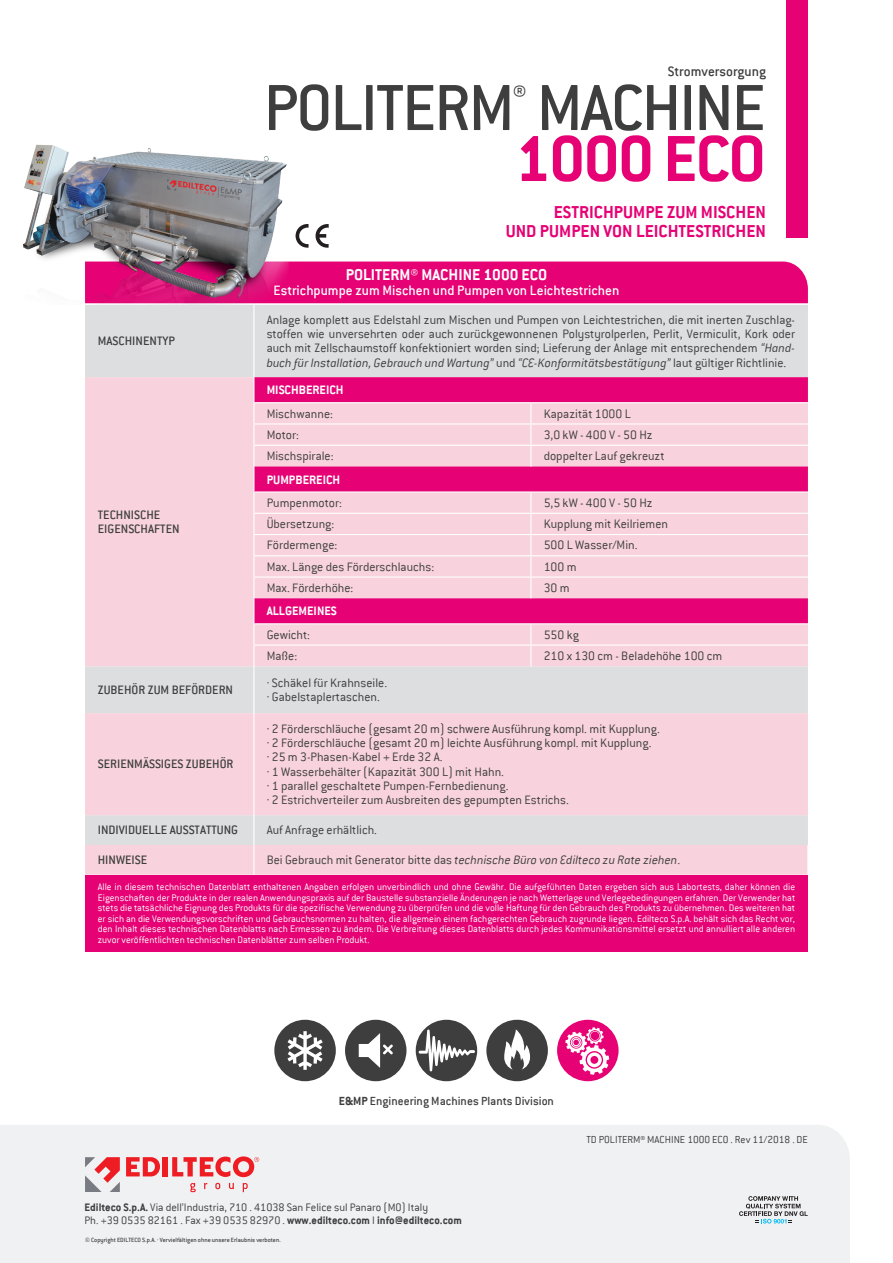
<style>
.page{position:relative;width:893px;height:1263px;background:#fff}
.page>*{position:absolute;margin:0;border:0;box-sizing:border-box;transform-origin:0 0}
.t1{font:500 71.4px "Conduit ITC";letter-spacing:-.03em;color:#3e3e3f}
.t2{font:700 71.4px "Conduit ITC";letter-spacing:-.025em;color:#e60275}
.t3{font:700 31.35px "Conduit ITC";color:#3e3e3f}
.t4{font:700 19.05px/19px "Conduit ITC";color:#e60275;text-align:right}
.t5{font:700 17.25px "Conduit ITC";color:#fff}
.t6{font:500 15px "Conduit ITC";color:#fff}
.t7{font:500 15px "Conduit ITC";color:#3e3e3f}
.t8{font:300 13.5px/14.2px "Conduit ITC";color:#3e3e3f}
.t9{font:500 13.5px/14.2px "Conduit ITC";color:#3e3e3f}
.t10{font:italic 300 13.5px "Conduit ITC";color:#3e3e3f}
.t11{font:700 13.5px "Conduit ITC";color:#fff}
.t12{font:500 13.05px "Conduit ITC";color:#3e3e3f}
.t13{font:300 12px/12.8px "Conduit ITC";color:#3e3e3f}
.t14{font:300 11.25px "Conduit ITC";color:#3e3e3f}
.t15{font:300 10.5px/10.5px "Conduit ITC";color:#fff;text-align:justify}
.t16{font:500 6.75px "Conduit ITC";color:#3e3e3f}
.s1{font-style:italic}
.s2{font-style:normal}
.s3{font-weight:700}
</style>
<div class="page">
<div style="left:787px;top:0;width:21px;height:237px;background:#e60275"></div>
<div style="left:274px;top:1020px;width:62px;height:61px;background:#3e3e3f;border-radius:50%"></div>
<svg style="left:287px;top:1031px;width:36px;height:39px"></svg>
<div style="left:486px;top:1020px;width:62px;height:61px;background:#3e3e3f;border-radius:50%"></div>
<svg style="left:504px;top:1029px;width:26px;height:40px"></svg>
<div style="left:345px;top:1020px;width:61px;height:61px;background:#3e3e3f;border-radius:50%"></div>
<svg style="left:359px;top:1033px;width:34px;height:35px"></svg>
<div style="left:557px;top:1020px;width:62px;height:61px;background:#e60275;border-radius:50%"></div>
<svg style="left:565px;top:1027px;width:44px;height:48px"></svg>
<div style="left:416px;top:1020px;width:61px;height:61px;background:#3e3e3f;border-radius:50%"></div>
<svg style="left:419px;top:1029px;width:56px;height:42px"></svg>
<div style="left:0;top:1125px;width:850px;height:138px;background:#f0f1f2"></div>
<svg style="left:85px;top:1157px;width:35px;height:35px"></svg>
<svg style="left:126px;top:1157px;width:34px;height:19px"></svg>
<div style="left:163px;top:1157px;width:5px;height:19px;background:#ee1d23"></div>
<svg style="left:190px;top:1183px;width:58px;height:9px"></svg>
<svg style="left:172px;top:1156px;width:87px;height:21px"></svg>
<svg style="left:739px;top:1196px;width:69px;height:27px"></svg>
<div style="left:313px;top:261px;width:495px;height:42px;background:#e60275"></div>
<img style="left:23px;top:144px;width:290px;height:161px">
<svg style="left:316px;top:224px;width:13px;height:24px"></svg>
<svg style="left:296px;top:224px;width:13px;height:24px"></svg>
<div style="left:85px;top:305px;width:723px;height:72px;background:#dddee0"></div>
<svg style="left:85px;top:377px;width:723px;height:498px;background:#f1d5dd"></svg>
<svg style="left:254px;top:377px;width:554px;height:246px;background:#f291bc"></svg>
<div style="left:85px;top:875px;width:723px;height:76px;background:#e60275"></div>
<hr style="left:253px;top:305px;width:1px;height:72px;background:#fff">
<hr style="left:253px;top:666px;width:1px;height:47px;background:#fff">
<hr style="left:253px;top:713px;width:1px;height:102px;background:#fff">
<hr style="left:253px;top:815px;width:1px;height:30px;background:#fff">
<hr style="left:253px;top:845px;width:1px;height:30px;background:#fff">
<hr style="left:807px;top:845px;width:1px;height:30px;background:#fff">
<hr style="left:253px;top:402px;width:278px;height:1px;background:#fff">
<hr style="left:531px;top:402px;width:277px;height:1px;background:#fff">
<hr style="left:253px;top:423px;width:278px;height:1px;background:#fff">
<hr style="left:531px;top:423px;width:277px;height:1px;background:#fff">
<hr style="left:253px;top:445px;width:278px;height:1px;background:#fff">
<hr style="left:531px;top:445px;width:277px;height:1px;background:#fff">
<svg style="left:530px;top:403px;width:1px;height:63px"></svg>
<hr style="left:253px;top:623px;width:278px;height:1px;background:#fff">
<hr style="left:531px;top:623px;width:277px;height:1px;background:#fff">
<hr style="left:253px;top:644px;width:278px;height:2px;background:#fff">
<hr style="left:531px;top:644px;width:277px;height:2px;background:#fff">
<svg style="left:530px;top:624px;width:1px;height:42px"></svg>
<hr style="left:253px;top:513px;width:278px;height:1px;background:#fff">
<hr style="left:531px;top:513px;width:277px;height:1px;background:#fff">
<hr style="left:253px;top:534px;width:278px;height:1px;background:#fff">
<hr style="left:531px;top:534px;width:277px;height:1px;background:#fff">
<hr style="left:253px;top:555px;width:278px;height:1px;background:#fff">
<hr style="left:531px;top:555px;width:277px;height:1px;background:#fff">
<hr style="left:253px;top:576px;width:278px;height:2px;background:#fff">
<hr style="left:531px;top:576px;width:277px;height:2px;background:#fff">
<svg style="left:530px;top:493px;width:1px;height:105px"></svg>
<svg style="left:253px;top:377px;width:1px;height:289px"></svg>
<hr style="left:253px;top:491px;width:278px;height:2px;background:#fff">
<hr style="left:531px;top:491px;width:277px;height:2px;background:#fff">
<p class="t7" style="left:668px;top:63px;width:99px">Stromversorgung</p>
<h1 class="t1" style="left:264px;top:68px;width:504px">POLITERM MACHINE</h1>
<h2 class="t3" style="left:513px;top:77px;width:16px">®</h2>
<h1 class="t2" style="left:515px;top:117px;width:253px">1000 ECO</h1>
<p class="t9" style="left:98px;top:334px;width:79px">MASCHINENTYP</p>
<p class="t9" style="left:98px;top:507px;width:83px">TECHNISCHE<br>EIGENSCHAFTEN</p>
<h3 class="t4" style="left:506px;top:202px;width:262px">ESTRICHPUMPE ZUM MISCHEN<br>UND PUMPEN VON LEICHTESTRICHEN</h3>
<p class="t5" style="left:346px;top:265px;width:203px">POLITERM® MACHINE 1000 ECO</p>
<p class="t6" style="left:274px;top:282px;width:347px">Estrichpumpe zum Mischen und Pumpen von Leichtestrichen</p>
<p class="t8" style="left:267px;top:313px;width:530px;text-align:justify">Anlage komplett aus Edelstahl zum Mischen und Pumpen von Leichtestrichen, die mit inerten Zuschlag&shy;stoffen wie unversehrten oder auch zurückgewonnenen Polystyrolperlen, Perlit, Vermiculit, Kork oder auch mit Zellschaumstoff konfektioniert worden sind; Lieferung der Anlage mit entsprechendem <span class="s1">“Hand&shy;buch für Installation, Gebrauch und Wartung”</span> und <span class="s1">“CE-Konformitätsbestätigung”</span> laut gültiger Richtlinie.</p>
<p class="t11" style="left:267px;top:382px;width:78px">MISCHBEREICH</p>
<p class="t8" style="left:267px;top:406px;width:68px">Mischwanne:</p>
<p class="t8" style="left:544px;top:406px;width:89px">Kapazität 1000 L</p>
<p class="t8" style="left:267px;top:427px;width:34px">Motor:</p>
<p class="t8" style="left:544px;top:427px;width:110px">3,0 kW - 400 V - 50 Hz</p>
<p class="t8" style="left:267px;top:449px;width:68px">Mischspirale:</p>
<p class="t8" style="left:544px;top:449px;width:122px">doppelter Lauf gekreuzt</p>
<p class="t11" style="left:267px;top:471px;width:75px">PUMPBEREICH</p>
<p class="t8" style="left:267px;top:496px;width:77px">Pumpenmotor:</p>
<p class="t8" style="left:544px;top:496px;width:110px">5,5 kW - 400 V - 50 Hz</p>
<p class="t8" style="left:267px;top:517px;width:69px">Übersetzung:</p>
<p class="t8" style="left:544px;top:517px;width:126px">Kupplung mit Keilriemen</p>
<p class="t8" style="left:267px;top:538px;width:72px">Fördermenge:</p>
<p class="t8" style="left:544px;top:538px;width:95px">500 L Wasser/Min.</p>
<p class="t8" style="left:267px;top:559px;width:169px">Max. Länge des Förderschlauchs:</p>
<p class="t8" style="left:544px;top:559px;width:34px">100 m</p>
<p class="t8" style="left:267px;top:581px;width:88px">Max. Förderhöhe:</p>
<p class="t8" style="left:544px;top:581px;width:27px">30 m</p>
<p class="t11" style="left:267px;top:603px;width:72px">ALLGEMEINES</p>
<p class="t8" style="left:267px;top:627px;width:45px">Gewicht:</p>
<p class="t8" style="left:544px;top:627px;width:37px">550 kg</p>
<p class="t8" style="left:267px;top:649px;width:32px">Maße:</p>
<p class="t8" style="left:544px;top:649px;width:180px">210 x 130 cm - Beladehöhe 100 cm</p>
<p class="t9" style="left:98px;top:683px;width:137px">ZUBEHÖR ZUM BEFÖRDERN</p>
<p class="t8" style="left:267px;top:676px;width:122px">· Schäkel für Krahnseile. · Gabelstaplertaschen.</p>
<p class="t9" style="left:98px;top:757px;width:137px">SERIENMÄSSIGES ZUBEHÖR</p>
<p class="t8" style="left:267px;top:721px;width:395px">· 2 Förderschläuche (gesamt 20 m) schwere Ausführung kompl. mit Kupplung. · 2 Förderschläuche (gesamt 20 m) leichte Ausführung kompl. mit Kupplung.<br>· 25 m 3-Phasen-Kabel + Erde 32 A.<br>· 1 Wasserbehälter (Kapazität 300 L) mit Hahn.<br>· 1 parallel geschaltete Pumpen-Fernbedienung.<br>· 2 Estrichverteiler zum Ausbreiten des gepumpten Estrichs.</p>
<p class="t9" style="left:98px;top:823px;width:142px">INDIVIDUELLE AUSSTATTUNG</p>
<p class="t8" style="left:267px;top:823px;width:112px">Auf Anfrage erhältlich.</p>
<p class="t9" style="left:98px;top:853px;width:51px">HINWEISE</p>
<p class="t10" style="left:267px;top:853px;width:415px"><span class="s2">Bei Gebrauch mit Generator bitte das</span> technische Büro von Edilteco zu Rate ziehen<span class="s2">.</span></p>
<p class="t15" style="left:98px;top:881px;width:699px">Alle in diesem technischen Datenblatt enthaltenen Angaben erfolgen unverbindlich und ohne Gewähr. Die aufgeführten Daten ergeben sich aus Labortests, daher können die Eigenschaften der Produkte in der realen Anwendungspraxis auf der Baustelle substanzielle Änderungen je nach Wetterlage und Verlegebedingungen erfahren. Der Verwender hat stets die tatsächliche Eignung des Produkts für die spezifische Verwendung zu überprüfen und die volle Haftung für den Gebrauch des Produkts zu übernehmen. Des weiteren hat er sich an die Verwendungsvorschriften und Gebrauchsnormen zu halten, die allgemein einem fachgerechten Gebrauch zugrunde liegen. Edilteco S.p.A. behält sich das Recht vor, den Inhalt dieses technischen Datenblatts nach Ermessen zu ändern. Die Verbreitung dieses Datenblatts durch jedes Kommunikationsmittel ersetzt und annulliert alle anderen zuvor veröffentlichten technischen Datenblätter zum selben Produkt.</p>
<p class="t12" style="left:339px;top:1093px;width:217px"><span class="s3">E&amp;MP</span> Engineering Machines Plants Division</p>
<p class="t13" style="left:85px;top:1201px;width:379px"><span class="s3">Edilteco S.p.A.</span> Via dell’Industria, 710 . 41038 San Felice sul Panaro (MO) Italy<br>Ph. +39 0535 82161 . Fax +39 0535 82970 . <span class="s3">www.edilteco.com</span> I <span class="s3">info@edilteco.com</span></p>
<p class="t16" style="left:85px;top:1236px;width:197px">© Copyright EDILTECO S.p.A. · Vervielfältigen ohne unsere Erlaubnis verboten.</p>
<p class="t14" style="left:586px;top:1133px;width:223px">TD POLITERM® MACHINE 1000 ECO . Rev 11/2018 . DE</p>
</div>
